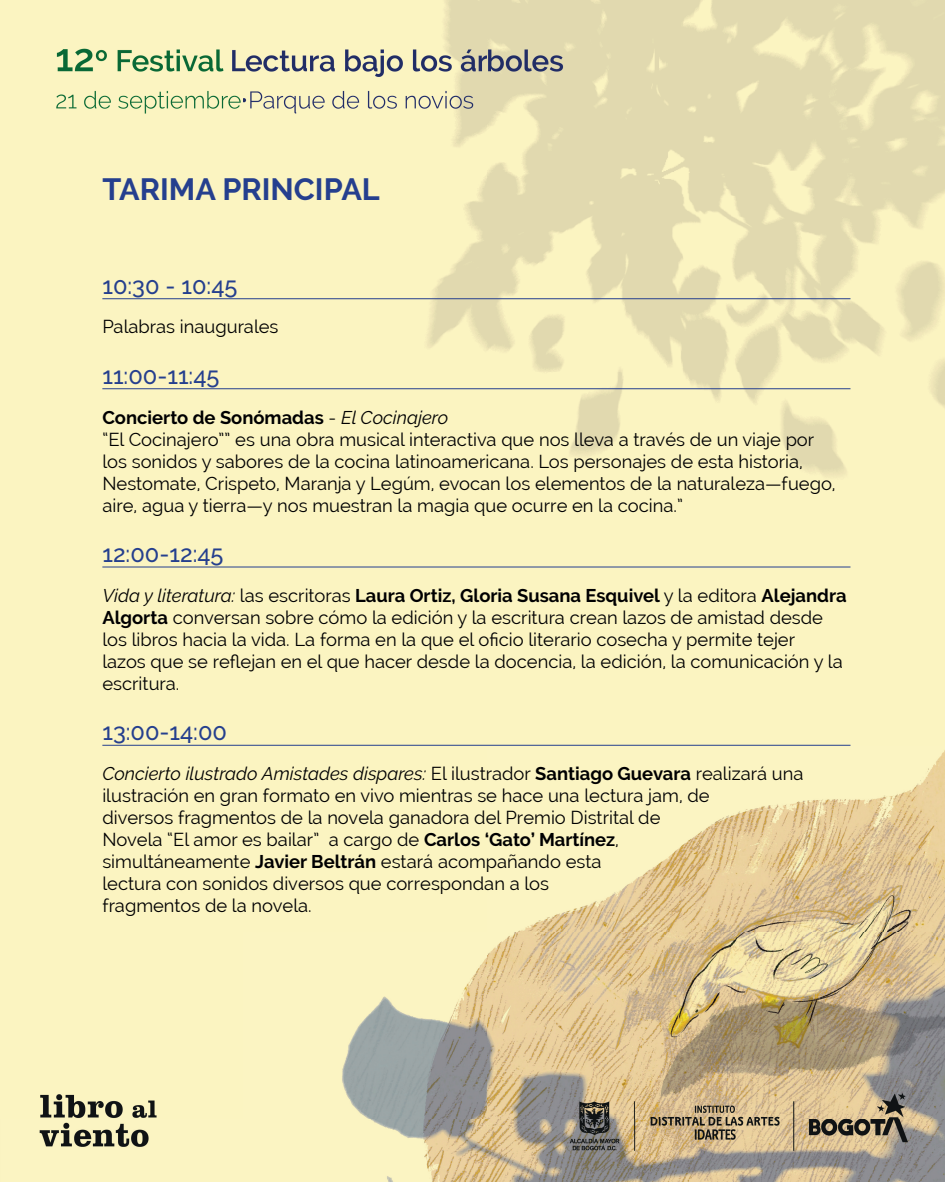
<style>
.page{position:relative;width:945px;height:1182px;background:#fff}
.page>*{position:absolute;margin:0;border:0;box-sizing:border-box;transform-origin:0 0}
.t1{font:700 30.62px "Raleway";color:#253f8e}
.t2{font:500 23.62px "Raleway";color:#253f8e}
.t3{font:18.38px/22.1px "Raleway";color:#000001}
.s1{font-weight:700}
.s2{font-style:italic}
</style>
<div class="page">
<img style="left:0;top:0;width:945px;height:1181px">
<hr style="left:102px;top:298px;width:748px;height:1px;background:#253f8e">
<hr style="left:102px;top:388px;width:748px;height:1px;background:#253f8e">
<hr style="left:102px;top:566px;width:748px;height:1px;background:#253f8e">
<hr style="left:102px;top:744px;width:748px;height:1px;background:#253f8e">
<h1 class="t1" style="left:102px;top:172px;width:279px">TARIMA PRINCIPAL</h1>
<p class="t2" style="left:102px;top:272px;width:137px">10:30 - 10:45</p>
<p class="t3" style="left:102px;top:316px;width:178px">Palabras inaugurales</p>
<p class="t2" style="left:102px;top:362px;width:119px">11:00-11:45</p>
<p class="t3" style="left:102px;top:406px;width:735px"><span class="s1">Concierto de Sonómadas</span> - <span class="s2">El Cocinajero<br></span>“El Cocinajero”” es una obra musical interactiva que nos lleva a través de un viaje por los sonidos y sabores de la cocina latinoamericana. Los personajes de esta historia, Nestomate, Crispeto, Maranja y Legúm, evocan los elementos de la naturaleza—fuego, aire, agua y tierra—y nos muestran la magia que ocurre en la cocina.”</p>
<p class="t2" style="left:102px;top:540px;width:123px">12:00-12:45</p>
<p class="t3" style="left:102px;top:584px;width:746px"><span class="s2">Vida y literatura:</span> las escritoras <span class="s1">Laura Ortiz, Gloria Susana Esquivel</span> y la editora <span class="s1">Alejandra Algorta</span> conversan sobre cómo la edición y la escritura crean lazos de amistad desde los libros hacia la vida. La forma en la que el oficio literario cosecha y permite tejer<br>lazos que se reflejan en el que hacer desde la docencia, la edición, la comunicación y la escritura.</p>
<p class="t2" style="left:102px;top:718px;width:126px">13:00-14:00</p>
<p class="t3" style="left:102px;top:762px;width:703px"><span class="s2">Concierto ilustrado Amistades dispares:</span> El ilustrador <span class="s1">Santiago Guevara</span> realizará una ilustración en gran formato en vivo mientras se hace una lectura jam, de<br>diversos fragmentos de la novela ganadora del Premio Distrital de<br>Novela “El amor es bailar” a cargo de <span class="s1">Carlos ‘Gato’ Martínez</span>,<br>simultáneamente <span class="s1">Javier Beltrán</span> estará acompañando esta<br>lectura con sonidos diversos que correspondan a los<br>fragmentos de la novela.</p>
</div>
